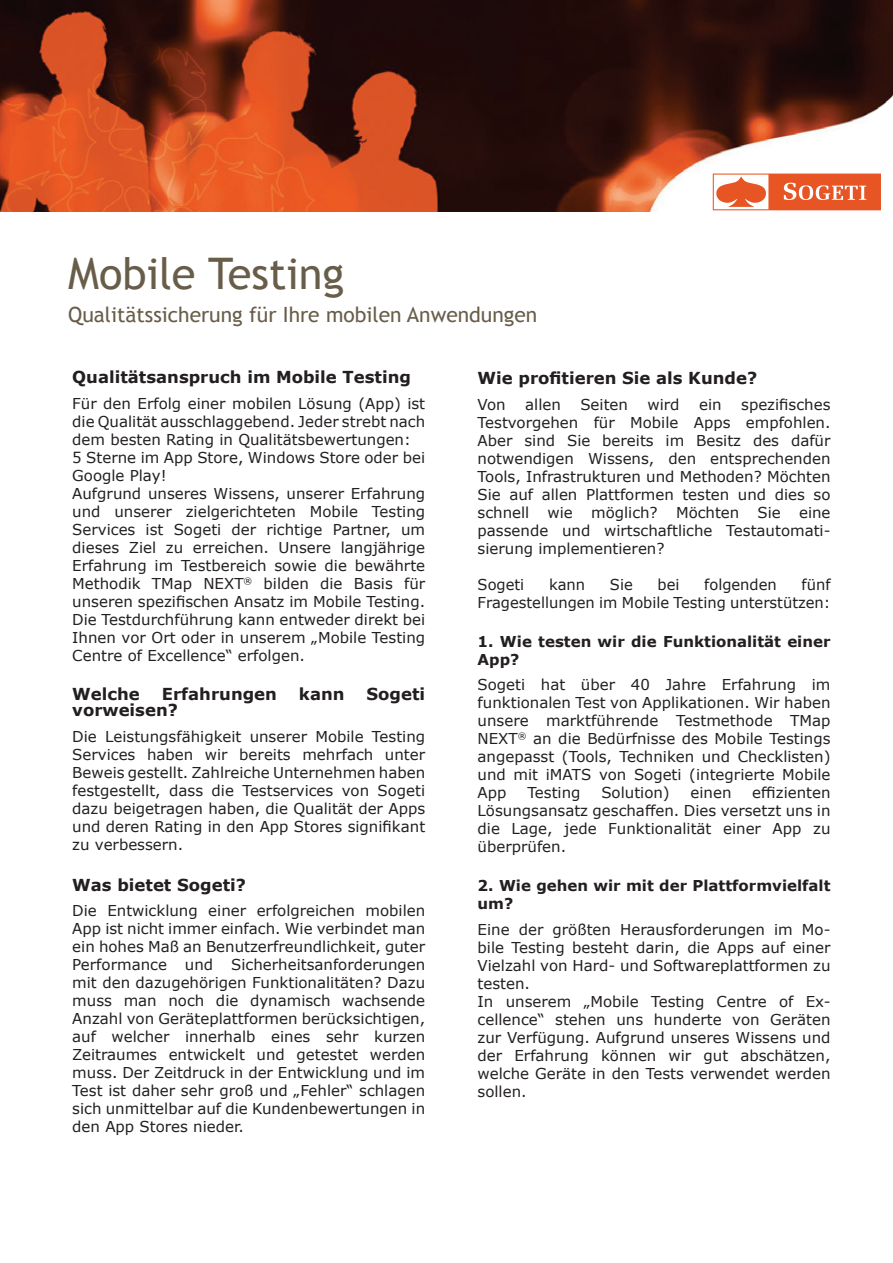
<style>
.page{position:relative;width:893px;height:1263px;background:#fff}
.page>*{position:absolute;margin:0;border:0;box-sizing:border-box;transform-origin:0 0}
.t1{font:43.5px "Trebuchet MS";color:#685d49}
.t2{font:21px "Trebuchet MS";color:#685d49}
.t3{font:700 16.5px "Verdana";color:#231f20}
.t4{font:15px/18px "Verdana";color:#231f20;text-align:justify}
.t5{font:700 15px/18px "Verdana";color:#231f20}
</style>
<div class="page">
<img style="left:0;top:0;width:893px;height:211px">
<svg style="left:655px;top:79px;width:238px;height:132px"></svg>
<h1 class="t1" style="left:68px;top:246px;width:278px">Mobile Testing</h1>
<h2 class="t2" style="left:68px;top:302px;width:470px">Qualitätssicherung für Ihre mobilen Anwendungen</h2>
<p class="t3" style="left:72px;top:365px;width:340px">Qualitätsanspruch im Mobile Testing</p>
<p class="t4" style="left:72px;top:394px;width:354px;text-align:left">Für den Erfolg einer mobilen Lösung (App) ist die Qualität ausschlaggebend. Jeder strebt nach dem besten Rating in Qualitätsbewertungen:<br>5 Sterne im App Store, Windows Store oder bei Google Play!<br>Aufgrund unseres Wissens, unserer Erfahrung und unserer zielgerichteten Mobile Testing Services ist Sogeti der richtige Partner, um dieses Ziel zu erreichen. Unsere langjährige Erfahrung im Testbereich sowie die bewährte Methodik TMap NEXT<sup>®</sup> bilden die Basis für unseren spezifischen Ansatz im Mobile Testing.<br>Die Testdurchführung kann entweder direkt bei Ihnen vor Ort oder in unserem „Mobile Testing Centre of Excellence“ erfolgen.</p>
<p class="t3" style="left:72px;top:682px;width:69px">Welche</p>
<p class="t3" style="left:162px;top:682px;width:117px">Erfahrungen</p>
<p class="t3" style="left:299px;top:682px;width:47px">kann</p>
<p class="t3" style="left:366px;top:682px;width:60px">Sogeti</p>
<p class="t3" style="left:72px;top:698px;width:107px">vorweisen?</p>
<p class="t4" style="left:72px;top:727px;width:354px">Die Leistungsfähigkeit unserer Mobile Testing Services haben wir bereits mehrfach unter Beweis gestellt. Zahlreiche Unternehmen haben festgestellt, dass die Testservices von Sogeti dazu beigetragen haben, die Qualität der Apps und deren Rating in den App Stores signifikant zu verbessern.</p>
<p class="t3" style="left:72px;top:873px;width:175px">Was bietet Sogeti?</p>
<p class="t4" style="left:72px;top:902px;width:354px">Die Entwicklung einer erfolgreichen mobilen App ist nicht immer einfach. Wie verbindet man ein hohes Maß an Benutzerfreundlichkeit, guter Performance und Sicherheitsanforderungen mit den dazugehörigen Funktionalitäten? Dazu muss man noch die dynamisch wachsende Anzahl von Geräteplattformen berücksichtigen, auf welcher innerhalb eines sehr kurzen Zeitraumes entwickelt und getestet werden muss. Der Zeitdruck in der Entwicklung und im Test ist daher sehr groß und „Fehler“ schlagen sich unmittelbar auf die Kundenbewertungen in den App Stores nieder.</p>
<p class="t3" style="left:478px;top:367px;width:281px">Wie profitieren Sie als Kunde?</p>
<p class="t4" style="left:478px;top:395px;width:30px">Von</p>
<p class="t4" style="left:525px;top:395px;width:37px">allen</p>
<p class="t4" style="left:580px;top:395px;width:49px">Seiten</p>
<p class="t4" style="left:647px;top:395px;width:34px">wird</p>
<p class="t4" style="left:699px;top:395px;width:24px">ein</p>
<p class="t4" style="left:478px;top:395px;width:354px;text-indent:264px">spezifisches Testvorgehen für Mobile Apps empfohlen.<br>Aber sind Sie bereits im Besitz des dafür notwendigen Wissens, den entsprechenden Tools, Infrastrukturen und Methoden? Möchten Sie auf allen Plattformen testen und dies so schnell wie möglich? Möchten Sie eine passende und wirtschaftliche Testautomati&shy;sierung implementieren?</p>
<p class="t4" style="left:478px;top:575px;width:48px">Sogeti</p>
<p class="t4" style="left:549px;top:575px;width:38px">kann</p>
<p class="t4" style="left:610px;top:575px;width:24px">Sie</p>
<p class="t4" style="left:658px;top:575px;width:23px">bei</p>
<p class="t4" style="left:704px;top:575px;width:74px">folgenden</p>
<p class="t4" style="left:478px;top:575px;width:354px;text-align:right">fünf<br>Fragestellungen im Mobile Testing unterstützen:</p>
<p class="t5" style="left:478px;top:632px;width:354px">1. Wie testen wir die Funktionalität einer<br>App?</p>
<p class="t4" style="left:478px;top:676px;width:354px">Sogeti hat über 40 Jahre Erfahrung im funktionalen Test von Applikationen. Wir haben unsere marktführende Testmethode TMap NEXT<sup>®</sup> an die Bedürfnisse des Mobile Testings angepasst (Tools, Techniken und Checklisten) und mit iMATS von Sogeti (integrierte Mobile App</p>
<p class="t4" style="left:478px;top:784px;width:354px;text-indent:275px">effizienten Lösungsansatz geschaffen. Dies versetzt uns in die Lage, jede Funktionalität einer App zu überprüfen.</p>
<p class="t5" style="left:478px;top:877px;width:354px">2. Wie gehen wir mit der Plattformvielfalt um?</p>
<p class="t4" style="left:478px;top:920px;width:354px;text-align:left">Eine der größten Herausforderungen im Mo&shy;bile Testing besteht darin, die Apps auf einer Vielzahl von Hard- und Softwareplattformen zu testen.<br>In unserem „Mobile Testing Centre of Ex&shy;cellence“ stehen uns hunderte von Geräten zur Verfügung. Aufgrund unseres Wissens und der Erfahrung können wir gut abschätzen, welche Geräte in den Tests verwendet werden sollen.</p>
<p class="t4" style="left:527px;top:784px;width:55px">Testing</p>
<p class="t4" style="left:601px;top:784px;width:70px">Solution)</p>
<p class="t4" style="left:690px;top:784px;width:42px">einen</p>
</div>
